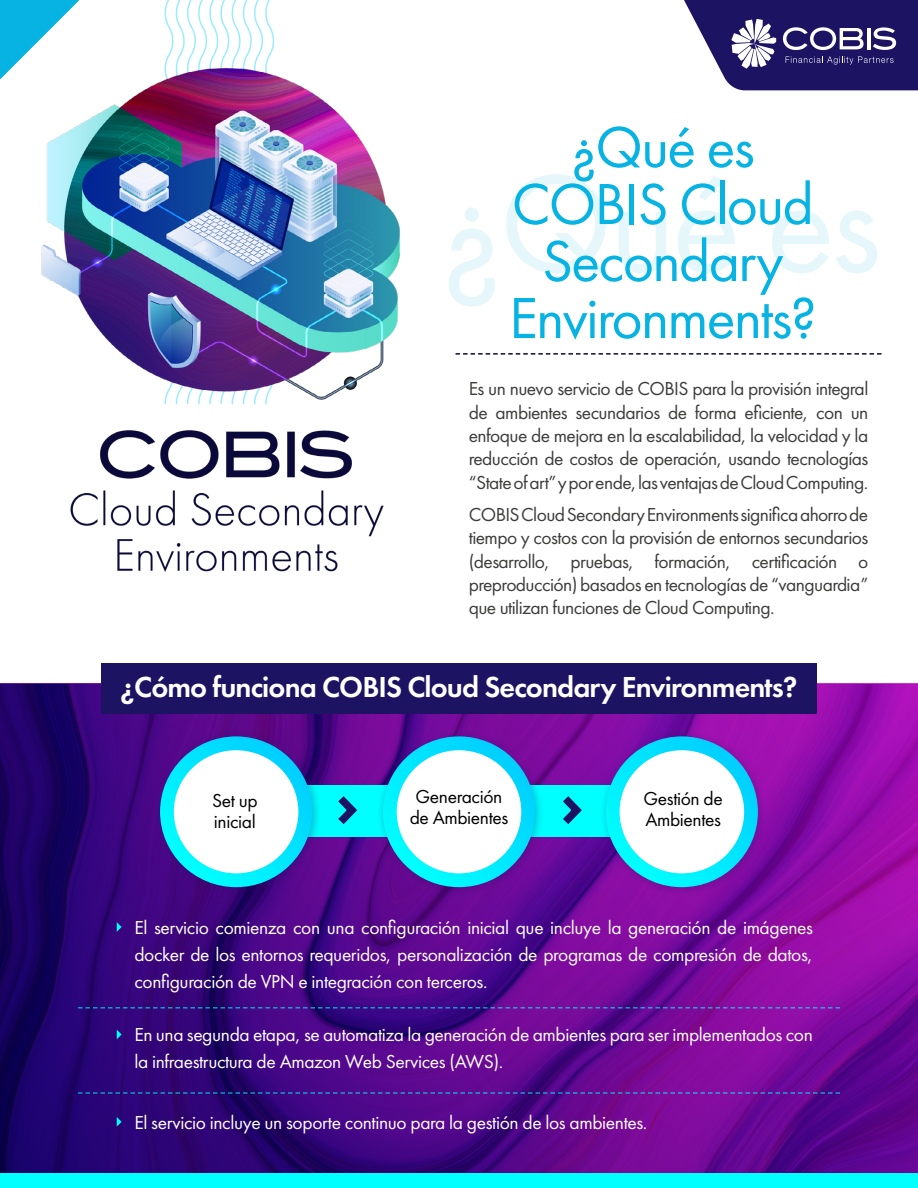
<style>
.page{position:relative;width:918px;height:1188px;background:#fff}
.page>*{position:absolute;margin:0;border:0;box-sizing:border-box;transform-origin:0 0}
.t1{font:144px "Futura PT";color:#06b3e2}
.t2{font:60px/57px "Futura PT";letter-spacing:-.03em;color:#06b3e2;text-align:center}
.t3{font:600 30px "Futura PT";letter-spacing:-.03em;color:#fff}
.t4{font:19.5px/23.4px "Futura PT";letter-spacing:-.03em;color:#3c3c3b;text-align:justify}
.t5{font:19.5px/27px "Futura PT";letter-spacing:-.02em;color:#fff;text-align:justify}
.t6{font:19.5px/21px "Futura PT";letter-spacing:-.02em;color:#000}
</style>
<div class="page">
<img style="left:0;top:684px;width:918px;height:490px">
<svg style="left:0;top:0;width:80px;height:80px"></svg>
<svg style="left:164px;top:0;width:111px;height:405px"></svg>
<svg style="left:684px;top:0;width:234px;height:90px"></svg>
<svg style="left:456px;top:353px;width:426px;height:2px"></svg>
<div style="left:0;top:1174px;width:918px;height:14px;background:#0ff"></div>
<img style="left:30px;top:55px;width:370px;height:349px">
<img style="left:70px;top:430px;width:314px;height:142px">
<div style="left:101px;top:663px;width:716px;height:50px;background:#1c1463"></div>
<div style="left:272px;top:785px;width:404px;height:52px;background:#0ff"></div>
<div style="left:154px;top:730px;width:168px;height:167px;background:#1c1463;opacity:.3"></div>
<svg style="left:160px;top:736px;width:152px;height:151px;background:#2482c8"></svg>
<div style="left:174px;top:750px;width:124px;height:123px;background:#fff;border-radius:50%"></div>
<div style="left:376px;top:730px;width:168px;height:167px;background:#1c1463;opacity:.3"></div>
<svg style="left:383px;top:736px;width:152px;height:151px;background:#2e86cf"></svg>
<div style="left:397px;top:750px;width:124px;height:123px;background:#fff;border-radius:50%"></div>
<div style="left:599px;top:730px;width:168px;height:167px;background:#1c1463;opacity:.3"></div>
<svg style="left:606px;top:736px;width:152px;height:151px;background:#3c86d6"></svg>
<div style="left:620px;top:750px;width:124px;height:123px;background:#fff;border-radius:50%"></div>
<svg style="left:338px;top:796px;width:20px;height:28px"></svg>
<svg style="left:563px;top:796px;width:19px;height:28px"></svg>
<svg style="left:117px;top:922px;width:5px;height:10px"></svg>
<svg style="left:117px;top:1030px;width:5px;height:9px"></svg>
<svg style="left:117px;top:1117px;width:5px;height:10px"></svg>
<svg style="left:78px;top:1092px;width:762px;height:2px;background:#3c49a8"></svg>
<svg style="left:78px;top:1007px;width:762px;height:2px;background:#3e4aaa"></svg>
<h2 class="t2" style="left:509px;top:118px;width:309px">¿Qué es<br>COBIS Cloud<br>Secondary<br>Environments?</h2>
<h1 class="t1" style="left:440px;top:138px;width:443px">¿Qué es</h1>
<p class="t4" style="left:469px;top:377px;width:401px">Es un nuevo servicio de COBIS para la provisión integral de ambientes secundarios de forma eficiente, con un enfoque de mejora en la escalabilidad, la velocidad y la reducción de costos de operación, usando tecnologías “State of art” y por ende, las ventajas de Cloud Computing.</p>
<p class="t4" style="left:469px;top:502px;width:401px">COBIS Cloud Secondary Environments significa ahorro de tiempo y costos con la provisión de entornos secundarios (desarrollo, pruebas, formación, certificación o preproducción) basados en tecnologías de “vanguardia” que utilizan funciones de Cloud Computing.</p>
<h3 class="t3" style="left:120px;top:668px;width:679px">¿Cómo funciona COBIS Cloud Secondary Environments?</h3>
<p class="t6" style="left:212px;top:790px;width:47px">Set up inicial</p>
<p class="t6" style="left:410px;top:786px;width:100px;text-align:center">Generación de Ambientes</p>
<p class="t6" style="left:644px;top:788px;width:81px">Gestión de<br>Ambientes</p>
<p class="t5" style="left:134px;top:914px;width:680px">El servicio comienza con una configuración inicial que incluye la generación de imágenes docker de los entornos requeridos, personalización de programas de compresión de datos, configuración de VPN e integración con terceros.</p>
<p class="t5" style="left:134px;top:1021px;width:680px">En una segunda etapa, se automatiza la generación de ambientes para ser implementados con la infraestructura de Amazon Web Services (AWS).</p>
<p class="t5" style="left:134px;top:1109px;width:514px">El servicio incluye un soporte continuo para la gestión de los ambientes.</p>
</div>
